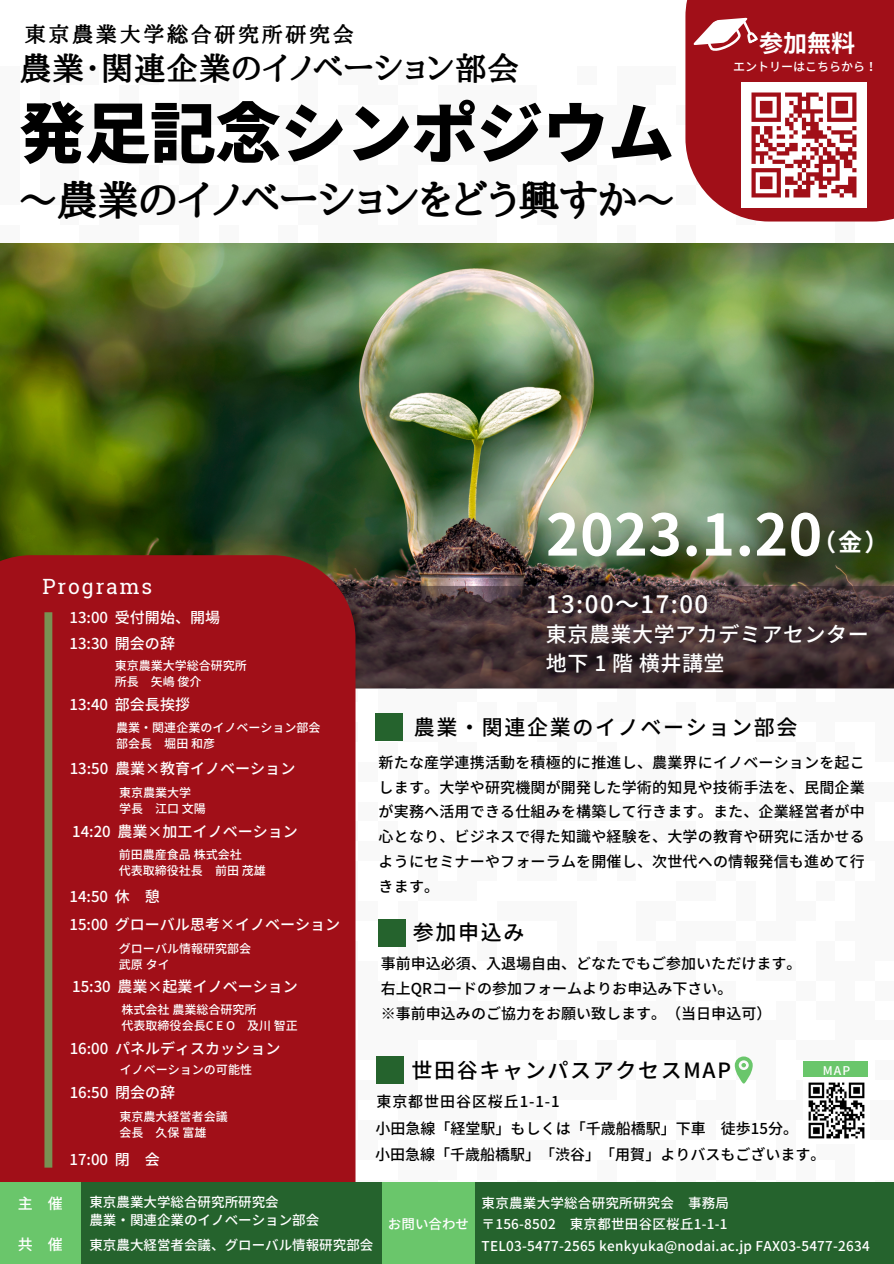
<style>
.page{position:relative;width:894px;height:1264px;background:#fff}
.page>*{position:absolute;margin:0;border:0;box-sizing:border-box;transform-origin:0 0}
.t1{font:900 66px "Noto Sans JP";letter-spacing:-.01em;color:#000}
.t2{font:700 57.15px "Noto Sans JP";letter-spacing:.01em;color:#fff}
.t3{font:700 40.5px "Aozora Mincho";letter-spacing:.01em;color:#000}
.t4{font:700 31.5px "Aozora Mincho";letter-spacing:.03em;color:#000}
.t5{font:500 24px "Noto Sans JP";letter-spacing:.06em;color:#fff}
.t6{font:700 24px "Noto Sans JP";color:#fff}
.t7{font:500 21px "Noto Sans JP";letter-spacing:.08em;color:#000}
.t8{font:500 21px/29.2px "Noto Sans JP";letter-spacing:.025em;color:#fff}
.t9{font:700 21px "Aozora Mincho";letter-spacing:.125em;color:#000}
.t10{font:21px "Roboto Slab";letter-spacing:.09em;color:#fff}
.t11{font:500 15px/24.8px "Noto Sans JP";color:#000;text-align:justify}
.t12{font:500 15px/25.7px "Noto Sans JP";color:#fff}
.t13{font:500 15px "Noto Sans JP";letter-spacing:.06em;color:#000}
.t14{font:500 13.5px/21.5px "Noto Sans JP";letter-spacing:.02em;color:#fff}
.t15{font:500 13.5px/18px "Noto Sans JP";color:#fff}
.t16{font:500 12px/16px "Noto Sans JP";color:#fff}
</style>
<div class="page">
<img style="left:0;top:244px;width:893px;height:342px">
<svg style="left:355px;top:586px;width:538px;height:102px;background:#3f2e31"></svg>
<div style="left:0;top:555px;width:355px;height:627px;background:#a10f18"></div>
<svg style="left:685px;top:0;width:208px;height:221px;background:#a71f27"></svg>
<svg style="left:688px;top:7px;width:70px;height:59px"></svg>
<div style="left:44px;top:612px;width:8px;height:555px;background:#799153"></div>
<div style="left:0;top:1182px;width:893px;height:81px;background:#25632d"></div>
<div style="left:0;top:1182px;width:80px;height:81px;background:#6ac66b"></div>
<div style="left:382px;top:1182px;width:93px;height:81px;background:#6ac66b"></div>
<div style="left:375px;top:713px;width:27px;height:28px;background:#25632d"></div>
<div style="left:378px;top:919px;width:27px;height:27px;background:#25632d"></div>
<div style="left:376px;top:1056px;width:27px;height:27px;background:#25632d"></div>
<svg style="left:734px;top:1056px;width:18px;height:27px"></svg>
<img style="left:741px;top:82px;width:125px;height:125px">
<div style="left:803px;top:1061px;width:64px;height:81px;background:#6ac66b"></div>
<img style="left:803px;top:1077px;width:64px;height:65px">
<h3 class="t9" style="left:25px;top:23px;width:330px">東京農業大学総合研究所研究会</h3>
<h3 class="t4" style="left:20px;top:53px;width:500px">農業・関連企業のイノベーション部会</h3>
<h1 class="t1" style="left:19px;top:81px;width:656px">発足記念シンポジウム</h1>
<h3 class="t3" style="left:20px;top:179px;width:655px">〜農業のイノベーションをどう興すか〜</h3>
<h3 class="t6" style="left:759px;top:24px;width:98px">参加無料</h3>
<p class="t16" style="left:732px;top:58px;width:146px">エントリーはこちらから！</p>
<h3 class="t10" style="left:42px;top:571px;width:111px">Programs</h3>
<p class="t12" style="left:69px;top:604px;width:152px">13:00 受付開始、開場<br>13:30 開会の辞</p>
<p class="t16" style="left:115px;top:657px;width:134px">東京農業大学総合研究所所長 矢嶋俊介</p>
<p class="t12" style="left:69px;top:691px;width:122px">13:40 部会長挨拶</p>
<p class="t16" style="left:116px;top:718px;width:206px">農業・関連企業のイノベーション部会部会長 堀田和彦</p>
<p class="t12" style="left:70px;top:755px;width:227px">13:50 農業×教育イノベーション</p>
<p class="t16" style="left:119px;top:783px;width:88px">東京農業大学学長 江口文陽</p>
<p class="t12" style="left:72px;top:817px;width:227px">14:20 農業×加工イノベーション</p>
<p class="t16" style="left:119px;top:846px;width:148px">前田農産食品株式会社<br>代表取締役社長 前田茂雄</p>
<p class="t12" style="left:69px;top:882px;width:92px">14:50 休 憩</p>
<p class="t12" style="left:69px;top:911px;width:272px">15:00 グローバル思考×イノベーション</p>
<p class="t16" style="left:119px;top:939px;width:134px">グローバル情報研究部会武原タイ</p>
<p class="t12" style="left:72px;top:973px;width:227px">15:30 農業×起業イノベーション</p>
<p class="t16" style="left:121px;top:1000px;width:178px">株式会社農業総合研究所<br>代表取締役会長C E O 及川智正</p>
<p class="t12" style="left:70px;top:1034px;width:212px">16:00 パネルディスカッション</p>
<p class="t16" style="left:120px;top:1061px;width:134px">イノベーションの可能性</p>
<p class="t12" style="left:70px;top:1079px;width:107px">16:50 閉会の辞</p>
<p class="t16" style="left:119px;top:1107px;width:110px">東京農大経営者会議会長 久保富雄</p>
<p class="t12" style="left:69px;top:1145px;width:92px">17:00 閉 会</p>
<h2 class="t2" style="left:546px;top:489px;width:278px">2023.1.20</h2>
<h3 class="t6" style="left:812px;top:523px;width:78px">（金）</h3>
<h3 class="t5" style="left:546px;top:585px;width:164px">13:00〜17:00</h3>
<h3 class="t8" style="left:546px;top:618px;width:324px">東京農業大学アカデミアセンター地下 1 階横井講堂</h3>
<h3 class="t7" style="left:413px;top:711px;width:385px">農業・関連企業のイノベーション部会</h3>
<p class="t11" style="left:378px;top:749px;width:487px">新たな産学連携活動を積極的に推進し、農業界にイノベーションを起こします。大学や研究機関が開発した学術的知見や技術手法を、民間企業が実務へ活用できる仕組みを構築して行きます。また、企業経営者が中心となり、ビジネスで得た知識や経験を、大学の教育や研究に活かせるようにセミナーやフォーラムを開催し、次世代への情報発信も進めて行きます。</p>
<h3 class="t7" style="left:412px;top:915px;width:113px">参加申込み</h3>
<p class="t11" style="left:381px;top:950px;width:422px;line-height:25.2px;text-align:left">事前申込必須、入退場自由、どなたでもご参加いただけます。右上QRコードの参加フォームよりお申込み下さい。<br>※事前申込みのご協力をお願い致します。（当日申込可）</p>
<h3 class="t7" style="left:411px;top:1053px;width:321px">世田谷キャンパスアクセスMAP</h3>
<p class="t16" style="left:822px;top:1061px;width:29px">MAP</p>
<p class="t13" style="left:376px;top:1089px;width:185px">東京都世田谷区桜丘1-1-1</p>
<p class="t11" style="left:375px;top:1114px;width:424px">小田急線「経堂駅」もしくは「千歳船橋駅」下車 徒歩15分。</p>
<p class="t11" style="left:375px;top:1141px;width:452px">小田急線「千歳船橋駅」「渋谷」「用賀」よりバスもございます。</p>
<p class="t12" style="left:18px;top:1189px;width:47px">主 催</p>
<p class="t12" style="left:18px;top:1231px;width:47px">共 催</p>
<p class="t15" style="left:89px;top:1192px;width:231px">東京農業大学総合研究所研究会<br>農業・関連企業のイノベーション部会</p>
<p class="t15" style="left:89px;top:1235px;width:285px">東京農大経営者会議、グローバル情報研究部会</p>
<p class="t14" style="left:360px;top:1212px;width:83px">お問い合わせ</p>
<p class="t14" style="left:388px;top:1212px;width:83px">お問い合わせ</p>
<p class="t14" style="left:481px;top:1191px;width:389px">東京農業大学総合研究所研究会 事務局<br>〒156-8502 東京都世田谷区桜丘1-1-1<br>TEL03-5477-2565 kenkyuka@nodai.ac.jp FAX03-5477-2634</p>
</div>
